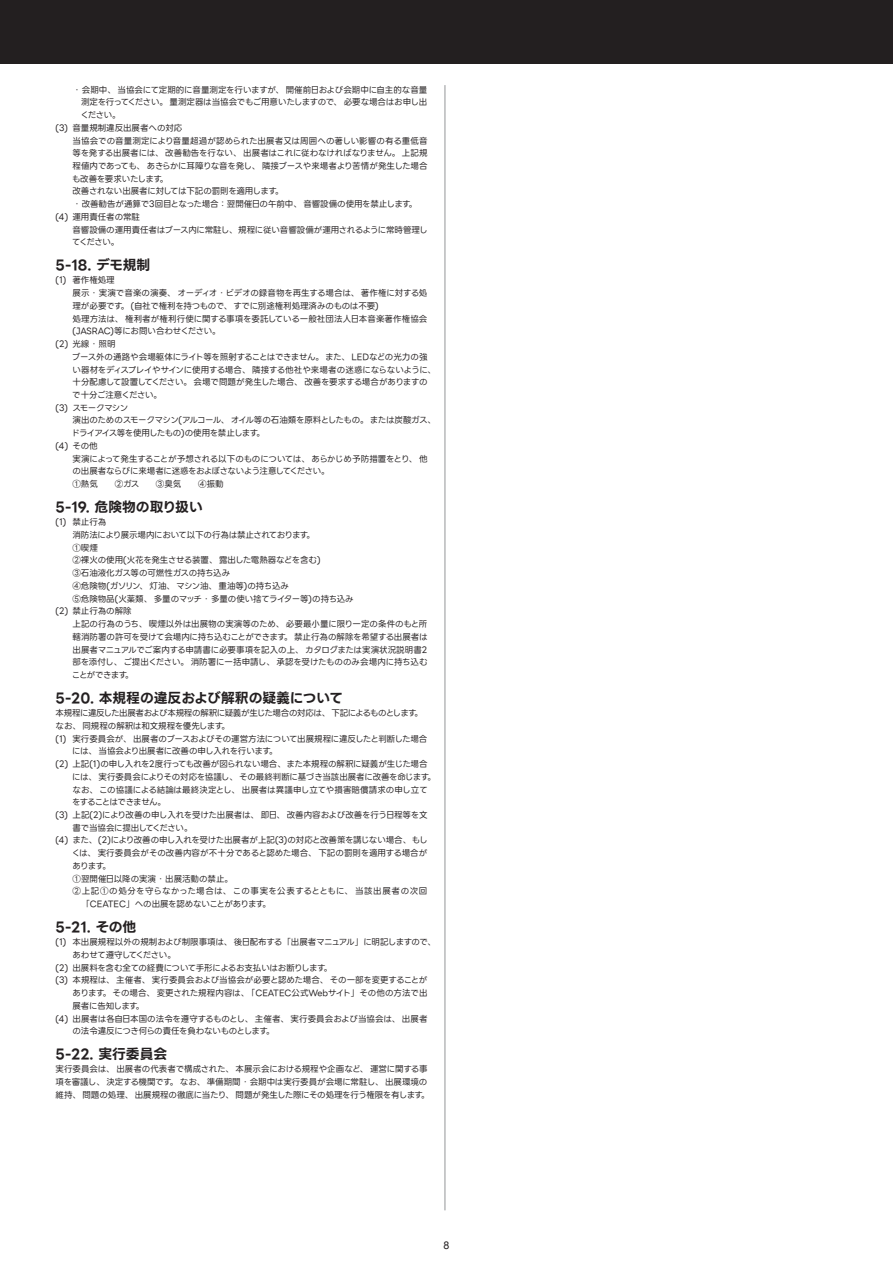
<style>
.page{position:relative;width:893px;height:1263px;background:#fff}
.page>*{position:absolute;margin:0;border:0;box-sizing:border-box;transform-origin:0 0}
.禁止事項の見出し02{font:700 13.8px "LINE Seed JP TTF";letter-spacing:-.005em;color:#231f20}
.t1{font:10.65px "Arial";color:#231f20}
.禁止事項の本文00{font:8.55px/12.8px "LINE Seed JP TTF";letter-spacing:-.02em;color:#231f20}
.禁止事項の本文_2字下げ{font:8.55px/12.8px "LINE Seed JP TTF";letter-spacing:-.025em;color:#231f20;text-align:justify}
.禁止事項の本文_1字下げ{font:8.55px "LINE Seed JP TTF";letter-spacing:-.005em;color:#231f20}
.数字リスト{font:8.55px/12.8px "LINE Seed JP TTF";letter-spacing:-.005em;color:#231f20}
.禁止事項の本文00-2{font:8.55px/12.8px "LINE Seed JP TTF";letter-spacing:-.04em;color:#231f20}
.禁止事項の本文00-3{font:8.55px/12.8px "LINE Seed JP TTF";letter-spacing:-.05em;color:#231f20}
.禁止事項の本文00-4{font:8.55px "LINE Seed JP TTF";letter-spacing:-.055em;color:#231f20}
.禁止事項の本文_2字下げ-2{font:8.55px "LINE Seed JP TTF";letter-spacing:-.005em;color:#231f20}
.禁止事項の本文00-5{font:8.55px "LINE Seed JP TTF";letter-spacing:-.07em;color:#231f20}
</style>
<div class="page">
<hr style="left:444px;top:85px;width:1px;height:1125px;background:#939598">
<div style="left:0;top:0;width:893px;height:64px;background:#231f20"></div>
<p class="禁止事項の本文_2字下げ" style="left:80px;top:83px;width:349px;text-indent:-7px">・会期中、当協会にて定期的に音量測定を行いますが、開催前日および会期中に自主的な音量測定を行ってください。量測定器は当協会でもご用意いたしますので、必要な場合はお申し出ください。</p>
<p class="禁止事項の本文00" style="left:56px;top:122px;width:128px">(3) 音量規制違反出展者への対応</p>
<p class="禁止事項の本文_2字下げ" style="left:72px;top:134px;width:357px">当協会での音量測定により音量超過が認められた出展者又は周囲への著しい影響の有る重低音等を発する出展者には、改善勧告を行ない、出展者はこれに従わなければなりません。上記規程値内であっても、あきらかに耳障りな音を発し、隣接ブースや来場者より苦情が発生した場合も改善を要求いたします。</p>
<p class="禁止事項の本文_2字下げ" style="left:72px;top:185px;width:213px">改善されない出展者に対しては下記の罰則を適用します。</p>
<p class="禁止事項の本文_2字下げ-2" style="left:73px;top:198px;width:346px">・改善勧告が通算で3回目となった場合：翌開催日の午前中、音響設備の使用を禁止します。</p>
<p class="禁止事項の本文00" style="left:56px;top:211px;width:86px">(4) 運用責任者の常駐</p>
<p class="禁止事項の本文_2字下げ" style="left:72px;top:223px;width:357px">音響設備の運用責任者はブース内に常駐し、規程に従い音響設備が運用されるように常時管理してください。</p>
<p class="禁止事項の見出し02" style="left:56px;top:257px;width:96px">5-18. デモ規制</p>
<p class="禁止事項の本文00" style="left:56px;top:274px;width:61px">(1) 著作権処理</p>
<p class="禁止事項の本文00" style="left:72px;top:287px;width:356px">展示・実演で音楽の演奏、オーディオ・ビデオの録音物を再生する場合は、著作権に対する処理が必要です。 (自社で権利を持つもので、すでに別途権利処理済みのものは不要)</p>
<p class="禁止事項の本文00" style="left:72px;top:312px;width:356px">処理方法は、権利者が権利行使に関する事項を委託している一般社団法人日本音楽著作権協会(JASRAC)等にお問い合わせください。</p>
<p class="禁止事項の本文00" style="left:56px;top:338px;width:61px">(2) 光線・照明</p>
<p class="禁止事項の本文00" style="left:72px;top:351px;width:366px">ブース外の通路や会場躯体にライト等を照射することはできません。また、 LEDなどの光力の強い器材をディスプレイやサインに使用する場合、隣接する他社や来場者の迷惑にならないように、十分配慮して設置してください。会場で問題が発生した場合、改善を要求する場合がありますので十分ご注意ください。</p>
<p class="禁止事項の本文00-5" style="left:56px;top:401px;width:74px">(3) スモークマシン</p>
<p class="禁止事項の本文00-3" style="left:71px;top:414px;width:366px">演出のためのスモークマシン(アルコール、オイル等の石油類を原料としたもの。または炭酸ガス、ドライアイス等を使用したもの)の使用を禁止します。</p>
<p class="禁止事項の本文00" style="left:56px;top:440px;width:44px">(4) その他</p>
<p class="禁止事項の本文00-2" style="left:72px;top:452px;width:357px">実演によって発生することが予想される以下のものについては、あらかじめ予防措置をとり、他の出展者ならびに来場者に迷惑をおよぼさないよう注意してください。</p>
<p class="禁止事項の本文00" style="left:72px;top:478px;width:153px">①熱気　　②ガス　　③臭気　　④振動</p>
<p class="禁止事項の見出し02" style="left:56px;top:499px;width:149px">5-19. 危険物の取り扱い</p>
<p class="禁止事項の本文00" style="left:56px;top:516px;width:52px">(1) 禁止行為</p>
<p class="禁止事項の本文_2字下げ" style="left:72px;top:529px;width:244px">消防法により展示場内において以下の行為は禁止されております。</p>
<p class="禁止事項の本文_1字下げ" style="left:72px;top:541px;width:27px">①喫煙</p>
<p class="禁止事項の本文_1字下げ" style="left:72px;top:554px;width:250px">②裸火の使用(火花を発生させる装置、露出した電熱器などを含む)</p>
<p class="禁止事項の本文_1字下げ" style="left:72px;top:567px;width:159px">③石油液化ガス等の可燃性ガスの持ち込み</p>
<p class="禁止事項の本文_1字下げ" style="left:72px;top:579px;width:218px">④危険物(ガソリン、灯油、マシン油、重油等)の持ち込み</p>
<p class="禁止事項の本文_1字下げ" style="left:72px;top:592px;width:283px">⑤危険物品(火薬類、多量のマッチ・多量の使い捨てライター等)の持ち込み</p>
<p class="禁止事項の本文00" style="left:56px;top:605px;width:78px">(2) 禁止行為の解除</p>
<p class="禁止事項の本文_2字下げ" style="left:72px;top:618px;width:357px">上記の行為のうち、喫煙以外は出展物の実演等のため、必要最小量に限り一定の条件のもと所轄消防署の許可を受けて会場内に持ち込むことができます。禁止行為の解除を希望する出展者は出展者マニュアルでご案内する申請書に必要事項を記入の上、カタログまたは実演状況説明書2部を添付し、ご提出ください。消防署に一括申請し、承認を受けたもののみ会場内に持ち込むことができます。</p>
<p class="禁止事項の見出し02" style="left:56px;top:690px;width:289px">5-20. 本規程の違反および解釈の疑義について</p>
<p class="禁止事項の本文00-4" style="left:56px;top:707px;width:369px">本規程に違反した出展者および本規程の解釈に疑義が生じた場合の対応は、下記によるものとします。</p>
<p class="禁止事項の本文00" style="left:56px;top:720px;width:176px">なお、同規程の解釈は和文規程を優先します。</p>
<p class="禁止事項の本文00" style="left:72px;top:732px;width:357px;text-indent:-17px">(1) 実行委員会が、出展者のブースおよびその運営方法について出展規程に違反したと判断した場合には、当協会より出展者に改善の申し入れを行います。</p>
<p class="禁止事項の本文00" style="left:72px;top:758px;width:365px;text-indent:-17px">(2) 上記(1)の申し入れを2度行っても改善が図られない場合、また本規程の解釈に疑義が生じた場合には、実行委員会によりその対応を協議し、その最終判断に基づき当該出展者に改善を命じます。なお、この協議による結論は最終決定とし、出展者は異議申し立てや損害賠償請求の申し立てをすることはできません。</p>
<p class="禁止事項の本文00" style="left:72px;top:809px;width:357px;text-indent:-17px">(3) 上記(2)により改善の申し入れを受けた出展者は、即日、改善内容および改善を行う日程等を文書で当協会に提出してください。</p>
<p class="禁止事項の本文00" style="left:72px;top:834px;width:358px;text-align:justify;text-indent:-16px">(4) また、(2)により改善の申し入れを受けた出展者が上記(3)の対応と改善策を講じない場合、もしくは、実行委員会がその改善内容が不十分であると認めた場合、下記の罰則を適用する場合があります。</p>
<p class="数字リスト" style="left:73px;top:872px;width:162px">①翌開催日以降の実演・出展活動の禁止。</p>
<p class="数字リスト" style="left:81px;top:885px;width:348px;text-indent:-9px">②上記①の処分を守らなかった場合は、この事実を公表するとともに、当該出展者の次回「CEATEC」への出展を認めないことがあります。</p>
<p class="禁止事項の見出し02" style="left:56px;top:919px;width:82px">5-21. その他</p>
<p class="禁止事項の本文00" style="left:72px;top:936px;width:365px;text-indent:-17px">(1) 本出展規程以外の規制および制限事項は、後日配布する「出展者マニュアル」に明記しますので、あわせて遵守してください。</p>
<p class="禁止事項の本文00" style="left:56px;top:961px;width:278px">(2) 出展料を含む全ての経費について手形によるお支払いはお断りします。</p>
<p class="禁止事項の本文00" style="left:72px;top:974px;width:357px;text-align:justify;text-indent:-17px">(3) 本規程は、主催者、実行委員会および当協会が必要と認めた場合、その一部を変更することがあります。その場合、変更された規程内容は、「CEATEC公式Webサイト」その他の方法で出展者に告知します。</p>
<p class="禁止事項の本文00" style="left:72px;top:1012px;width:357px;text-indent:-17px">(4) 出展者は各自日本国の法令を遵守するものとし、主催者、実行委員会および当協会は、出展者の法令違反につき何らの責任を負わないものとします。</p>
<p class="禁止事項の見出し02" style="left:56px;top:1046px;width:113px">5-22. 実行委員会</p>
<p class="禁止事項の本文00" style="left:56px;top:1063px;width:376px">実行委員会は、出展者の代表者で構成された、本展示会における規程や企画など、運営に関する事項を審議し、決定する機関です。なお、準備期間・会期中は実行委員が会場に常駐し、出展環境の維持、問題の処理、出展規程の徹底に当たり、問題が発生した際にその処理を行う権限を有します。</p>
<p class="t1" style="left:444px;top:1238px;width:7px">8</p>
</div>
